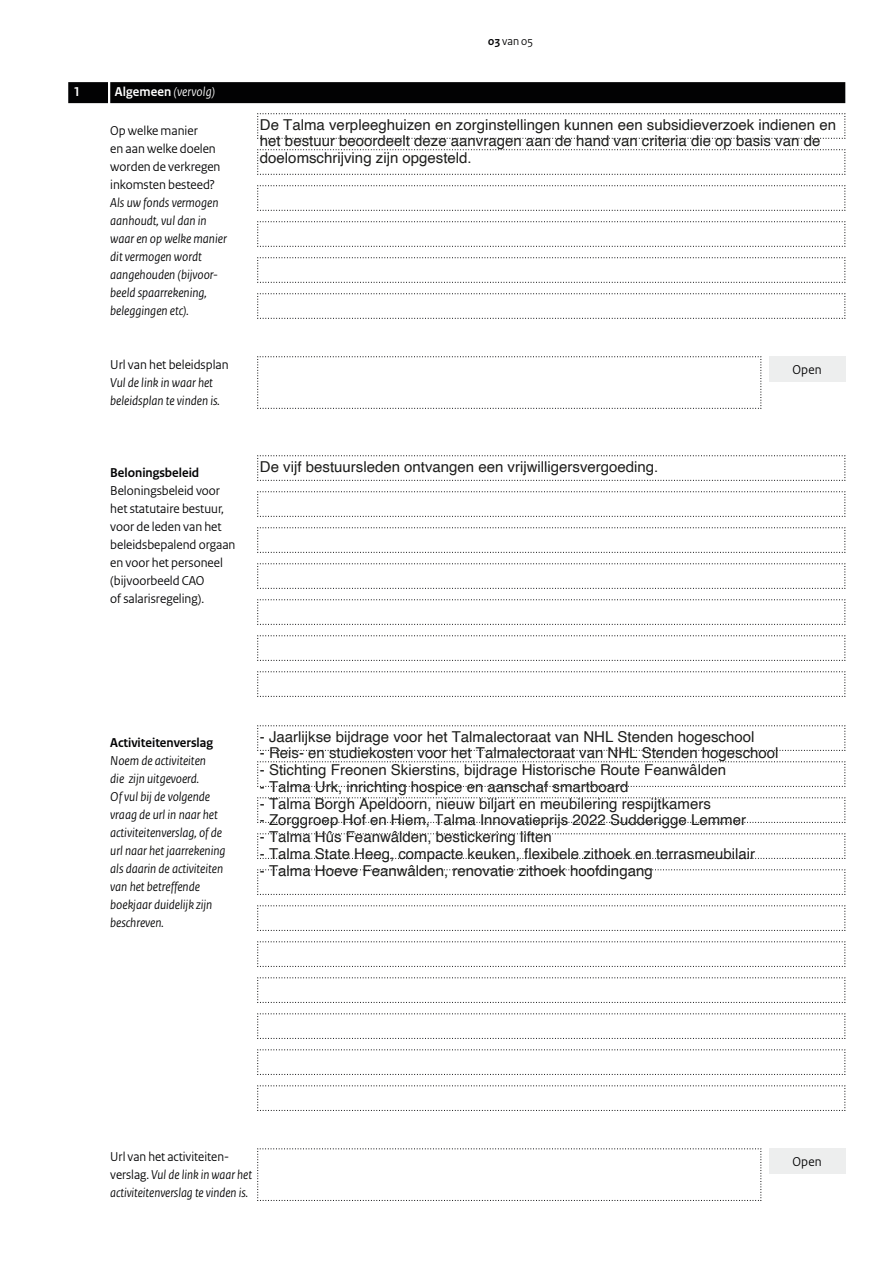
<style>
.page{position:relative;width:893px;height:1263px;background:#fff}
.page>*{position:absolute;margin:0;border:0;box-sizing:border-box;transform-origin:0 0}
.t1{font:15px/16.8px "Helvetica";color:#1d1d1b}
.t2{font:italic 13.5px/18px "Rijksoverheid Sans Heading";color:#020203}
.t3{font:13.5px/18px "Rijksoverheid Sans Heading";color:#020203}
.t4{font:italic 13.5px "Rijksoverheid Sans Heading";letter-spacing:.01em;color:#fff}
.t5{font:700 13.5px "Rijksoverheid Sans Heading";color:#fff}
.t6{font:12px "Rijksoverheid Sans Heading";color:#020203}
.s1{font-weight:700;font-style:normal}
.s2{font-style:normal}
.s3{font-weight:700}
</style>
<div class="page">
<svg style="left:257px;top:149px;width:589px;height:26px"></svg>
<svg style="left:257px;top:293px;width:589px;height:26px"></svg>
<svg style="left:257px;top:185px;width:589px;height:26px"></svg>
<svg style="left:257px;top:221px;width:589px;height:26px"></svg>
<svg style="left:257px;top:455px;width:589px;height:26px"></svg>
<svg style="left:257px;top:527px;width:589px;height:26px"></svg>
<svg style="left:257px;top:599px;width:589px;height:26px"></svg>
<svg style="left:257px;top:671px;width:589px;height:26px"></svg>
<svg style="left:257px;top:356px;width:505px;height:53px"></svg>
<svg style="left:257px;top:1148px;width:505px;height:53px"></svg>
<svg style="left:257px;top:491px;width:589px;height:26px"></svg>
<svg style="left:257px;top:563px;width:589px;height:26px"></svg>
<svg style="left:257px;top:635px;width:589px;height:26px"></svg>
<svg style="left:257px;top:725px;width:589px;height:26px"></svg>
<svg style="left:257px;top:761px;width:589px;height:26px"></svg>
<svg style="left:257px;top:797px;width:589px;height:26px"></svg>
<svg style="left:257px;top:833px;width:589px;height:26px"></svg>
<svg style="left:257px;top:869px;width:589px;height:26px"></svg>
<svg style="left:257px;top:905px;width:589px;height:26px"></svg>
<svg style="left:257px;top:941px;width:589px;height:26px"></svg>
<svg style="left:257px;top:977px;width:589px;height:26px"></svg>
<svg style="left:257px;top:1013px;width:589px;height:26px"></svg>
<svg style="left:257px;top:1049px;width:589px;height:26px"></svg>
<svg style="left:257px;top:1085px;width:589px;height:26px"></svg>
<svg style="left:257px;top:113px;width:589px;height:26px"></svg>
<svg style="left:257px;top:257px;width:589px;height:26px"></svg>
<div style="left:110px;top:82px;width:735px;height:21px;background:#020203"></div>
<div style="left:68px;top:82px;width:40px;height:21px;background:#020203"></div>
<div style="left:769px;top:356px;width:76px;height:26px;background:#edeeee"></div>
<div style="left:769px;top:1148px;width:76px;height:26px;background:#edeeee"></div>
<p class="t5" style="left:74px;top:84px;width:8px">1</p>
<p class="t4" style="left:115px;top:84px;width:102px"><span class="s1">Algemeen</span> (vervolg)</p>
<p class="t2" style="left:110px;top:122px;width:118px"><span class="s2">Op welke manier<br>en aan welke doelen worden de verkregen inkomsten besteed?<br></span>Als uw fonds vermogen aanhoudt, vul dan in waar en op welke manier dit vermogen wordt aangehouden (bijvoor&shy;beeld spaarrekening, beleggingen etc).</p>
<p class="t2" style="left:110px;top:356px;width:120px"><span class="s2">Url van het beleidsplan<br></span>Vul de link in waar het beleidsplan te vinden is.</p>
<p class="t3" style="left:110px;top:464px;width:127px"><span class="s3">Beloningsbeleid<br></span>Beloningsbeleid voor het statutaire bestuur, voor de leden van het beleidsbepalend orgaan en voor het personeel (bijvoorbeeld CAO<br>of salarisregeling).</p>
<p class="t6" style="left:488px;top:34px;width:46px"><span class="s3">03</span> van 05</p>
<p class="t1" style="left:260px;top:116px;width:578px">De Talma verpleeghuizen en zorginstellingen kunnen een subsidieverzoek indienen en het bestuur beoordeelt deze aanvragen aan de hand van criteria die op basis van de doelomschrijving zijn opgesteld.</p>
<p class="t1" style="left:260px;top:458px;width:400px">De vijf bestuursleden ontvangen een vrijwilligersvergoeding.</p>
<p class="t3" style="left:792px;top:361px;width:31px">Open</p>
<p class="t2" style="left:110px;top:734px;width:117px"><span class="s1">Activiteitenverslag<br></span>Noem de activiteiten<br>die zijn uitgevoerd.<br>Ofvul bij de volgende vraag de url in naar het activiteitenverslag, of de url naar het jaarrekening als daarin de activiteiten van het betreffende boekjaar duidelijk zijn beschreven.</p>
<p class="t1" style="left:260px;top:728px;width:496px">- Jaarlijkse bijdrage voor het Talmalectoraat van NHL Stenden hogeschool</p>
<p class="t1" style="left:260px;top:745px;width:520px">- Reis- en studiekosten voor het Talmalectoraat van NHL Stenden hogeschool</p>
<p class="t1" style="left:260px;top:762px;width:468px">- Stichting Freonen Skierstins, bijdrage Historische Route Feanwâlden</p>
<p class="t1" style="left:260px;top:779px;width:370px">- Talma Urk, inrichting hospice en aanschaf smartboard</p>
<p class="t1" style="left:260px;top:795px;width:452px">- Talma Borgh Apeldoorn, nieuw biljart en meubilering respijtkamers</p>
<p class="t1" style="left:260px;top:812px;width:488px">- Zorggroep Hof en Hiem, Talma Innovatieprijs 2022 Sudderigge Lemmer</p>
<p class="t1" style="left:260px;top:829px;width:293px">- Talma Hûs Feanwâlden, bestickering liften</p>
<p class="t1" style="left:260px;top:845px;width:497px">- Talma State Heeg, compacte keuken, flexibele zithoek en terrasmeubilair</p>
<p class="t1" style="left:260px;top:862px;width:394px">- Talma Hoeve Feanwâlden, renovatie zithoek hoofdingang</p>
<p class="t2" style="left:110px;top:1148px;width:143px"><span class="s2">Url van het activiteiten&shy;verslag.</span> Vul de link in waar het activiteitenverslag te vinden is.</p>
<p class="t3" style="left:792px;top:1153px;width:31px">Open</p>
</div>
